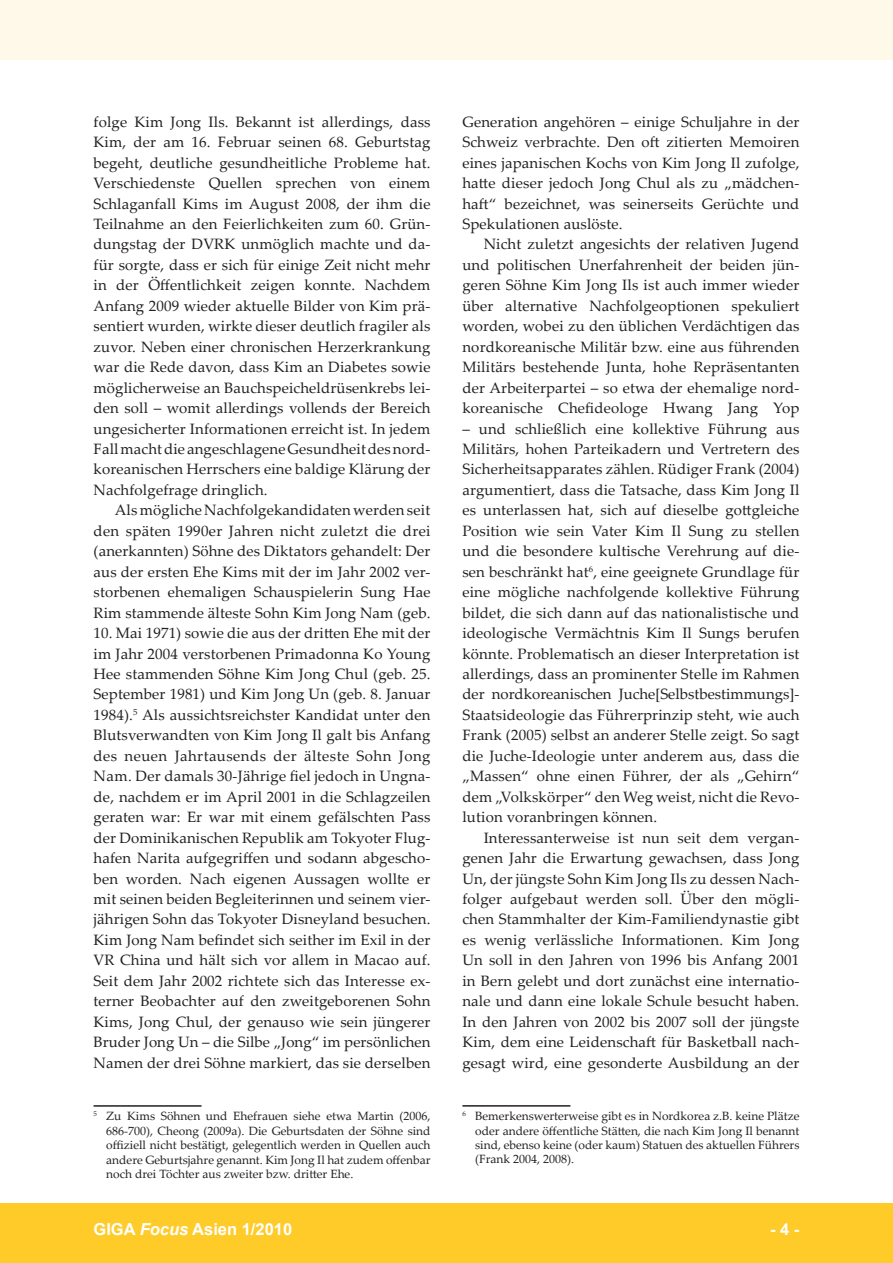
<style>
.page{position:relative;width:893px;height:1263px;background:#fff}
.page>*{position:absolute;margin:0;border:0;box-sizing:border-box;transform-origin:0 0}
.t1{font:700 16.5px "Arial";color:#fff}
.t2{font:15px/20.4px "Palatino Linotype";letter-spacing:.01em;color:#231f20;text-align:justify}
.t3{font:12px/14.4px "Palatino Linotype";color:#231f20;text-align:justify}
.s1{font-style:italic}
</style>
<div class="page">
<div style="left:0;top:1203px;width:893px;height:60px;background:#fecb29"></div>
<div style="left:0;top:1px;width:893px;height:59px;background:#fef9e9"></div>
<hr style="left:94px;top:1105px;width:108px;height:2px;background:#231f20">
<hr style="left:462px;top:1105px;width:108px;height:1px;background:#231f20">
<p class="t2" style="left:94px;top:111px;width:339px">folge Kim Jong Ils. Be-kannt ist aller-dings, dass Kim, der am 16. Februar seinen 68. Ge-burtstag be-geht, deut-liche ge-sund-heit-liche Pro-bleme hat.<br>Ver-schie-denste Quel-len sprechen von einem Schlag-an-fall Kims im Au-gust 2008, der ihm die Teil-nah-me an den Feier-lich-keiten zum 60. Grün&shy;dungs-tag der DVRK un-mög-lich machte und da&shy;für sor-gte, dass er sich für einige Zeit nicht mehr in der Öf-fent-lichkeit zei-gen konnte. Nach-dem An-fang 2009 wie-der ak-tuelle Bil-der von Kim prä&shy;sentiert wurden, wirkte dieser deutlich fragiler als zuvor. Neben einer chro-nischen Herz-er-krankung war die Rede davon, dass Kim an Dia-betes sowie mög-licher-weise an Bauch-speichel-drüsen-krebs lei&shy;den soll – womit aller-dings vollends der Bereich un-gesicherter In-for-mationen erreicht ist. In jedem Fall macht die an-geschlagene Ge-sundheit des nord&shy;koreanischen Herr-schers eine baldige Klärung der Nachfolgefrage dringlich.</p>
<p class="t2" style="left:94px;top:499px;width:338px;text-indent:21px">Als mögliche Nachfolge-kandidaten werden seit den späten 1990er Jahren nicht zuletzt die drei (an-er-kannten) Söhne des Dik-tators gehandelt: Der aus der ersten Ehe Kims mit der im Jahr 2002 ver&shy;storbenen ehe-maligen Schau-spielerin Sung Hae Rim stam-mende älteste Sohn Kim Jong Nam (geb.</p>
<p class="t2" style="left:94px;top:622px;width:339px">10. Mai 1971) sowie die aus der dritten Ehe mit der im Jahr 2004 verstorbenen Primadonna Ko Young Hee stammenden Söhne Kim Jong Chul (geb. 25.<br>September 1981) und Kim Jong Un (geb. 8. Januar 1984). Als aussichtsreichster Kandidat unter den Blutsverwandten von Kim Jong Il galt bis Anfang des neuen Jahrtausends der älteste Sohn Jong Nam. Der damals 30-Jährige fiel jedoch in Ungna&shy;de, nach-dem er im April 2001 in die Schlagzeilen ge-raten war: Er war mit einem gefälschten Pass der Do-minikanischen Republik am Tokyoter Flug&shy;ha-fen Narita aufgegriffen und sodann abgescho&shy;ben wor-den. Nach eigenen Aussagen wollte er mit sei-nen beiden Begleiterinnen und seinem vier&shy;jähri-gen Sohn das Tokyoter Disneyland besuchen.<br>Kim Jong Nam befindet sich seither im Exil in der VR China und hält sich vor allem in Macao auf.<br>Seit dem Jahr 2002 richtete sich das Interesse ex&shy;terner Beobachter auf den zweitgeborenen Sohn Kims, Jong Chul, der genauso wie sein jüngerer Bruder Jong Un – die Silbe „Jong“ im persön-lichen Namen der drei Söhne markiert, das sie derselben</p>
<p class="t3" style="left:106px;top:1108px;width:326px">Zu Kims Söhnen und Ehefrauen siehe etwa Martin (2006, 686-700), Cheong (2009a). Die Geburtsdaten der Söhne sind offiziell nicht bestätigt, gelegentlich werden in Quellen auch andere Geburtsjahre genannt. Kim Jong Il hat zudem offenbar noch drei Töchter aus zweiter bzw. dritter Ehe.</p>
<p class="t2" style="left:462px;top:111px;width:339px">Generation angehören – einige Schuljahre in der Schweiz ver-brach-te. Den oft zitierten Me-moiren eines ja-panischen Kochs von Kim Jong Il zufolge, hat-te dieser jedoch Jong Chul als zu „mädchen&shy;haft“ bezeichnet, was seinerseits Gerüchte und Spe-kulationen auslöste.</p>
<p class="t2" style="left:462px;top:234px;width:338px;text-indent:21px">Nicht zuletzt angesichts der relativen Jugend und politischen Unerfahrenheit der beiden jün&shy;geren Söhne Kim Jong Ils ist auch immer wieder über alternative Nachfolgeoptionen spe-kuliert wor-den, wobei zu den üblichen Ver-dächtigen das nord-koreanische Militär bzw. eine aus füh-renden Mi-litärs be-stehende Junta, hohe Re-präsentanten der Ar-beiterpartei – so etwa der ehemalige nord&shy;koreanische Chef-ideologe Hwang Jang Yop</p>
<p class="t2" style="left:462px;top:418px;width:339px">– und schließlich eine kollektive Führung aus Militärs, hohen Parteikadern und Vertretern des Sicherheitsapparates zählen. Rüdiger Frank (2004) argumentiert, dass die Tatsache, dass Kim Jong Il es unterlassen hat, sich auf dieselbe gottgleiche Position wie sein Vater Kim Il Sung zu stellen und die besondere kultische Verehrung auf die&shy;sen beschränkt hat , eine geeignete Grundlage für eine mögliche nachfolgende kollektive Führung bildet, die sich dann auf das nationalistische und ideologische Vermächtnis Kim Il Sungs berufen könnte. Problematisch an dieser Interpretation ist allerdings, dass an prominenter Stelle im Rah-men der nord-ko-reanischen Juche[Selbst-be-stim-mungs]- Staatsideologie das Führerprinzip steht, wie auch Frank (2005) selbst an anderer Stelle zeigt. So sagt die Juche-Ideologie unter anderem aus, dass die „Massen“ ohne einen Füh-rer, der als „Gehirn“ dem „Volks-körper“ den Weg weist, nicht die Re-vo&shy;lu-tion voranbringen können.</p>
<p class="t2" style="left:462px;top:827px;width:339px;text-indent:21px">Interessanterweise ist nun seit dem vergan&shy;genen Jahr die Erwartung gewachsen, dass Jong Un, der jüngste Sohn Kim Jong Ils zu dessen Nach&shy;folger aufgebaut werden soll. Über den mög-li&shy;chen Stammhalter der Kim-Familiendynastie gibt es wenig verlässliche Informationen. Kim Jong Un soll in den Jahren von 1996 bis Anfang 2001 in Bern gelebt und dort zunächst eine inter-natio&shy;nale und dann eine lokale Schule besucht haben.<br>In den Jahren von 2002 bis 2007 soll der jüngste Kim, dem eine Leidenschaft für Basketball nach&shy;gesagt wird, eine gesonderte Ausbildung an der</p>
<p class="t3" style="left:475px;top:1108px;width:326px">Bemerkenswerterweise gibt es in Nordkorea z.B. keine Plätze oder andere öffentliche Stätten, die nach Kim Jong Il benannt sind, ebenso keine (oder kaum) Statuen des aktuellen Führers (Frank 2004, 2008).</p>
<p class="t1" style="left:94px;top:1218px;width:200px">GIGA <span class="s1">Focus</span> Asien 1/2010</p>
<p class="t1" style="left:770px;top:1218px;width:31px">- -</p>
</div>
